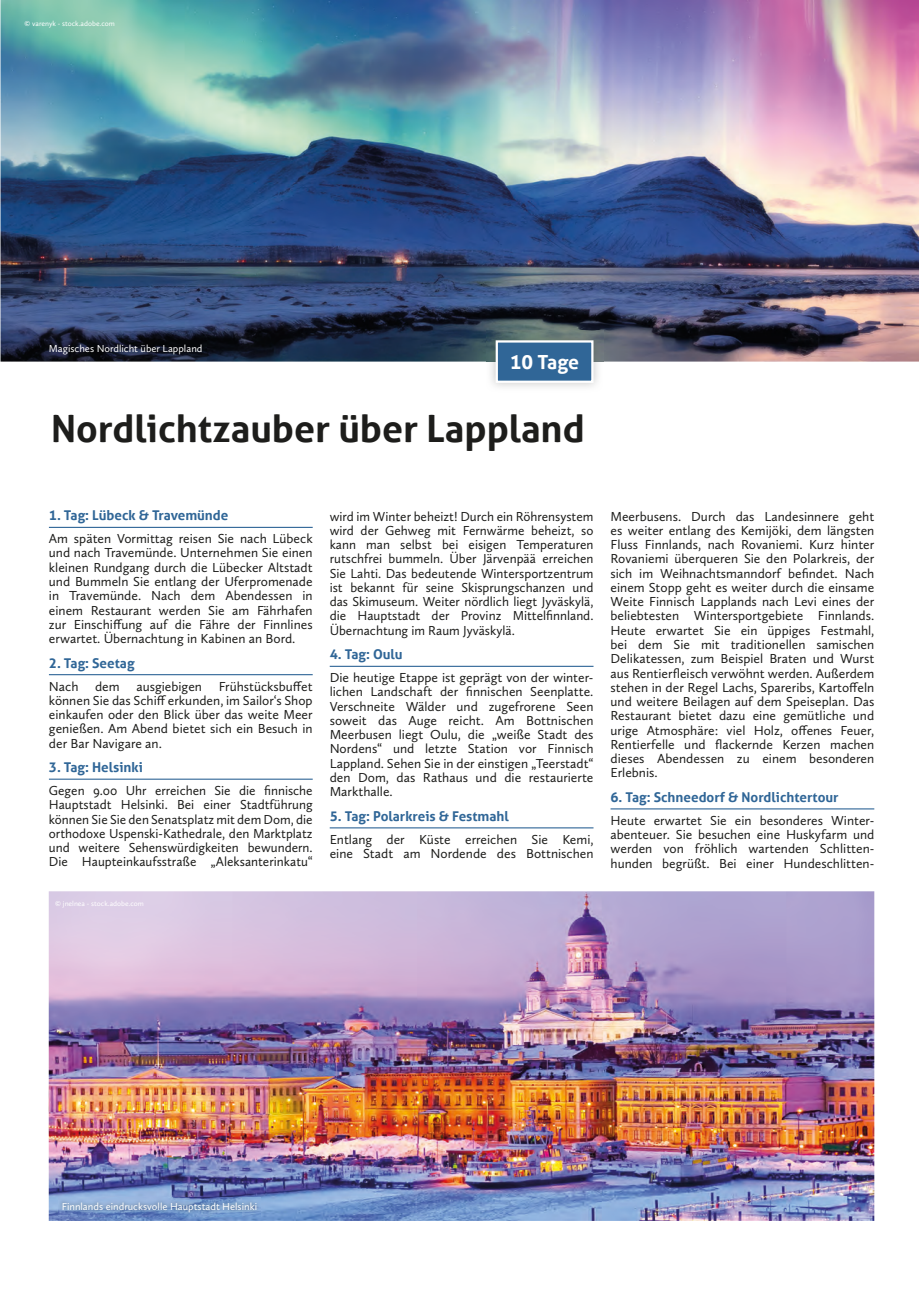
<style>
.page{position:relative;width:919px;height:1289px;background:#fff}
.page>*{position:absolute;margin:0;border:0;box-sizing:border-box;transform-origin:0 0}
.t1{font:700 37.5px "Aller";color:#1d1d1b}
.t2{font:700 19.5px "Aller";letter-spacing:-.005em;color:#fff}
.t3{font:13.5px/14.2px "Calluna Sans";color:#1d1d1b;text-align:justify}
.t4{font:700 13.5px "Aller";color:#306697}
.t5{font:10.5px "Calluna Sans";color:#fff}
.t6{font:7.5px "Calluna Sans";color:#fff}
</style>
<div class="page">
<img style="left:1px;top:0;width:917px;height:361px">
<img style="left:486px;top:331px;width:117px;height:56px">
<div style="left:496px;top:341px;width:96px;height:41px;background:#306697"></div>
<div style="left:495px;top:340px;width:98px;height:43px;border:2px solid #fff"></div>
<hr style="left:49px;top:527px;width:264px;height:1px;background:#306697">
<hr style="left:49px;top:674px;width:264px;height:1px;background:#306697">
<hr style="left:49px;top:778px;width:264px;height:1px;background:#306697">
<hr style="left:330px;top:665px;width:263px;height:2px;background:#306697">
<hr style="left:330px;top:827px;width:263px;height:1px;background:#306697">
<hr style="left:610px;top:808px;width:264px;height:1px;background:#306697">
<img style="left:45px;top:340px;width:161px;height:19px">
<img style="left:49px;top:891px;width:825px;height:329px">
<img style="left:58px;top:1197px;width:203px;height:19px">
<p class="t6" style="left:24px;top:21px;width:92px">© varenyk - stock.adobe.com</p>
<p class="t5" style="left:49px;top:345px;width:155px">Magisches Nordlicht über Lappland</p>
<h2 class="t2" style="left:510px;top:350px;width:71px">10 Tage</h2>
<h1 class="t1" style="left:51px;top:407px;width:535px">Nordlichtzauber über Lappland</h1>
<p class="t4" style="left:49px;top:508px;width:181px">1. Tag: Lübeck &amp; Travemünde</p>
<p class="t3" style="left:49px;top:533px;width:265px">Am späten Vormittag reisen Sie nach Lübeck und nach Travemünde. Unternehmen Sie einen kleinen Rundgang durch die Lübecker Altstadt und Bummeln Sie entlang der Uferpromenade in Travemünde. Nach dem Abendessen in einem Restaurant werden Sie am Fährhafen zur Einschiffung auf die Fähre der Finnlines erwartet. Übernachtung in Kabinen an Bord.</p>
<p class="t4" style="left:49px;top:655px;width:87px">2. Tag: Seetag</p>
<p class="t3" style="left:49px;top:680px;width:265px">Nach dem ausgiebigen Frühstücksbuffet können Sie das Schiff erkunden, im Sailor‘s Shop einkaufen oder den Blick über das weite Meer genießen. Am Abend bietet sich ein Besuch in der Bar Navigare an.</p>
<p class="t4" style="left:49px;top:759px;width:95px">3. Tag: Helsinki</p>
<p class="t3" style="left:49px;top:784px;width:265px">Gegen 9.00 Uhr erreichen Sie die finnische Hauptstadt Helsinki. Bei einer Stadtführung können Sie Sie den Senatsplatz mit dem Dom, die orthodoxe Uspenski-Kathedrale, den Marktplatz und weitere Sehenswürdigkeiten bewundern.<br>Die Haupteinkaufsstraße „Aleksanterinkatu“</p>
<p class="t6" style="left:55px;top:900px;width:90px">© jnelnea - stock.adobe.com</p>
<p class="t3" style="left:330px;top:510px;width:265px">wird im Winter beheizt! Durch ein Röhrensystem wird der Gehweg mit Fernwärme beheizt, so kann man selbst bei eisigen Temperaturen rutschfrei bummeln. Über Järvenpää erreichen Sie Lahti. Das bedeutende Wintersportzentrum ist bekannt für seine Skisprungschanzen und das Skimuseum. Weiter nördlich liegt Jyväskylä, die Hauptstadt de r Provinz Mittelfinnland.<br>Übernachtung im Raum Jyväskylä.</p>
<p class="t4" style="left:330px;top:646px;width:74px">4. Tag: Oulu</p>
<p class="t3" style="left:330px;top:672px;width:265px">Die heutige Etappe ist geprägt von der winter&shy;lichen Landschaft der finnischen Seenplatte.<br>Verschneite Wälder und zugefrorene Seen soweit das Auge reicht. Am Bottnischen Meerbusen liegt Oulu, die „weiße Stadt des Nordens“ und letzte Station vor Finnisch Lappland. Sehen Sie in der einstigen „Teerstadt“ den Dom, das Rathaus und die restaurierte Markthalle.</p>
<p class="t4" style="left:330px;top:808px;width:181px">5. Tag: Polarkreis &amp; Festmahl</p>
<p class="t3" style="left:330px;top:833px;width:265px">Entlang der Küste erreichen Sie Kemi, eine Stadt am Nordende des Bottnischen</p>
<p class="t3" style="left:610px;top:510px;width:265px">Meerbusens. Durch das Landesinnere geht es weiter entlang des Kemijöki, dem längsten Fluss Finnlands, nach Rovaniemi. Kurz hinter Rovaniemi überqueren Sie den Polarkreis, der sich im Weihnachtsmanndorf befindet. Nach einem Stopp geht es weiter durch die einsame Weite Finnisch Lapplands nach Levi eines der beliebtesten Wintersportgebiete Finnlands.<br>Heute erwartet Sie ein üppiges Festmahl, bei dem Sie mit traditionellen samischen Delikatessen, zum Beispiel Braten und Wurst aus Rentierfleisch verwöhnt werden. Außerdem stehen in der Regel Lachs, Spareribs, Kartoffeln und weitere Beilagen auf dem Speiseplan. Das Restaurant bietet dazu eine gemütliche und urige Atmosphäre: viel Holz, offenes Feuer, Rentierfelle und flackernde Kerzen machen dieses Abendessen zu einem besonderen Erlebnis.</p>
<p class="t4" style="left:610px;top:789px;width:230px">6. Tag: Schneedorf &amp; Nordlichtertour</p>
<p class="t3" style="left:610px;top:814px;width:265px">Heute erwartet Sie ein besonderes Winter&shy;abenteuer. Sie besuchen eine Huskyfarm und werden von fröhlich wartenden Schlitten&shy;hunden begrüßt. Bei einer Hundeschlitten-</p>
<p class="t5" style="left:62px;top:1202px;width:197px">Finnlands eindrucksvolle Hauptstadt Helsinki</p>
</div>
